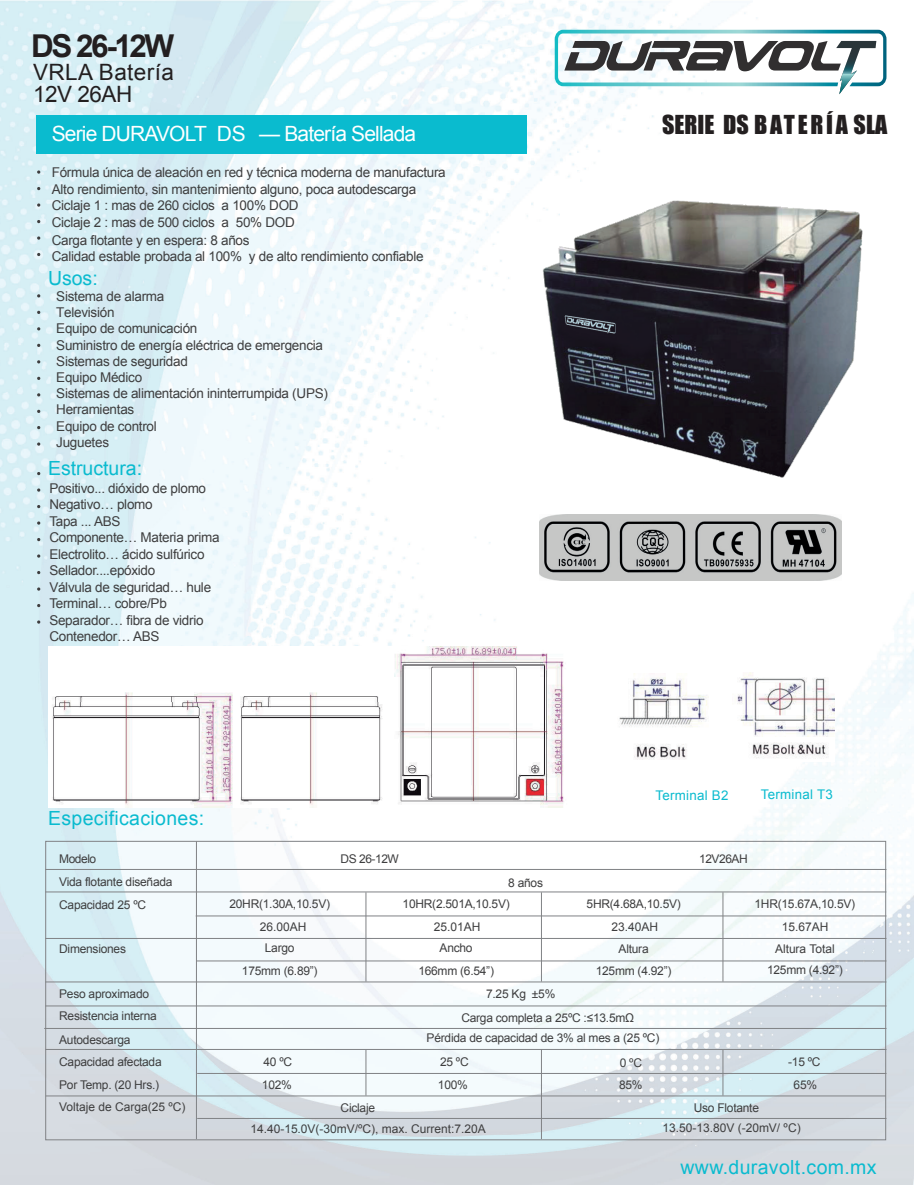
<style>
.page{position:relative;width:918px;height:1188px;background:#fff}
.page>*{position:absolute;margin:0;border:0;box-sizing:border-box;transform-origin:0 0}
.t1{font:700 31.5px "Arial";letter-spacing:-.08em;color:#231f20}
.t2{font:24px "Impact";letter-spacing:.005em;color:#231f20}
.t3{font:22.5px/22.5px "Arial";letter-spacing:.02em;color:#231f20}
.t4{font:21px "Arial";letter-spacing:-.04em;color:#fff}
.t5{font:19.5px "Arial";letter-spacing:.02em;color:#0abbcf}
.t6{font:19.5px "Arial";color:#0abbcf}
.t7{font:13.5px/16.5px "Arial";letter-spacing:-.02em;color:#3e3e3f}
.t8{font:13.35px "Arial";letter-spacing:.02em;color:#0abbcf}
.t9{font:12px/22.8px "Arial";letter-spacing:-.02em;color:#3e3e3f}
.t10{font:12px "Arial";color:#3e3e3f}
.t11{font:12px "Arial";letter-spacing:-.04em;color:#3e3e3f}
</style>
<div class="page">
<img style="left:0;top:0;width:914px;height:1184px">
<div style="left:36px;top:115px;width:491px;height:39px;background:#0abbcf"></div>
<svg style="left:45px;top:841px;width:841px;height:300px"></svg>
<hr style="left:196px;top:841px;width:1px;height:298px;background:#808285">
<hr style="left:541px;top:892px;width:1px;height:90px;background:#808285">
<hr style="left:723px;top:892px;width:1px;height:90px;background:#808285">
<hr style="left:366px;top:892px;width:1px;height:90px;background:#808285">
<hr style="left:723px;top:1050px;width:1px;height:46px;background:#808285">
<hr style="left:366px;top:1050px;width:1px;height:46px;background:#808285">
<hr style="left:541px;top:1049px;width:1px;height:90px;background:#808285">
<hr style="left:45px;top:869px;width:841px;height:1px;background:#808285">
<hr style="left:45px;top:892px;width:841px;height:1px;background:#808285">
<hr style="left:196px;top:916px;width:690px;height:1px;background:#808285">
<hr style="left:45px;top:938px;width:841px;height:1px;background:#808285">
<hr style="left:196px;top:961px;width:690px;height:1px;background:#808285">
<hr style="left:45px;top:982px;width:841px;height:1px;background:#808285">
<hr style="left:45px;top:1006px;width:841px;height:1px;background:#808285">
<hr style="left:45px;top:1049px;width:841px;height:1px;background:#808285">
<hr style="left:44px;top:1028px;width:842px;height:1px;background:#808285">
<hr style="left:197px;top:1073px;width:689px;height:1px;background:#808285">
<hr style="left:197px;top:1118px;width:689px;height:1px;background:#808285">
<hr style="left:46px;top:1096px;width:840px;height:1px;background:#808285">
<svg style="left:37px;top:170px;width:3px;height:4px"></svg>
<svg style="left:37px;top:203px;width:3px;height:4px"></svg>
<svg style="left:37px;top:236px;width:3px;height:4px"></svg>
<svg style="left:37px;top:442px;width:3px;height:4px"></svg>
<svg style="left:37px;top:488px;width:3px;height:4px"></svg>
<svg style="left:37px;top:521px;width:3px;height:4px"></svg>
<svg style="left:37px;top:554px;width:3px;height:4px"></svg>
<svg style="left:37px;top:587px;width:3px;height:4px"></svg>
<svg style="left:37px;top:620px;width:3px;height:4px"></svg>
<svg style="left:555px;top:30px;width:331px;height:64px"></svg>
<img style="left:539px;top:515px;width:302px;height:65px">
<img style="left:538px;top:191px;width:337px;height:290px">
<img style="left:48px;top:646px;width:519px;height:161px">
<img style="left:732px;top:673px;width:103px;height:88px">
<img style="left:612px;top:674px;width:99px;height:89px">
<h1 class="t1" style="left:31px;top:25px;width:144px">DS 26-12W</h1>
<h3 class="t3" style="left:33px;top:61px;width:142px">VRLA Batería<br>12V 26AH</h3>
<h3 class="t4" style="left:52px;top:119px;width:366px">Serie DURAVOLT DS — Batería Sellada</h3>
<p class="t7" style="left:52px;top:164px;width:396px">Fórmula única de aleación en red y técnica moderna de manufactura Alto rendimiento, sin mantenimiento alguno, poca autodescarga Ciclaje 1 : mas de 260 ciclos a 100% DOD<br>Ciclaje 2 : mas de 500 ciclos a 50% DOD<br>Carga flotante y en espera: 8 años<br>Calidad estable probada al 100% y de alto rendimiento confiable</p>
<p class="t7" style="left:56px;top:288px;width:273px">Sistema de alarma<br>Televisión<br>Equipo de comunicación<br>Suministro de energía eléctrica de emergencia<br>Sistemas de seguridad<br>Equipo Médico<br>Sistemas de alimentación ininterrumpida (UPS)<br>Herramientas<br>Equipo de control<br>Juguetes</p>
<h3 class="t5" style="left:48px;top:265px;width:51px">Usos:</h3>
<h3 class="t6" style="left:48px;top:455px;width:96px">Estructura:</h3>
<p class="t7" style="left:49px;top:480px;width:172px">Positivo... dióxido de plomo<br>Negativo… plomo<br>Tapa ... ABS<br>Componente… Materia prima<br>Electrolito… ácido sulfúrico<br>Sellador....epóxido<br>Válvula de seguridad… hule<br>Terminal… cobre/Pb<br>Separador… fibra de vidrio<br>Contenedor… ABS</p>
<h3 class="t5" style="left:48px;top:806px;width:158px">Especificaciones:</h3>
<h2 class="t2" style="left:662px;top:106px;width:227px">SERIE DS BATERÍA SLA</h2>
<p class="t8" style="left:656px;top:786px;width:74px">Terminal B2</p>
<p class="t8" style="left:761px;top:785px;width:74px">Terminal T3</p>
<p class="t9" style="left:59px;top:847px;width:39px">Modelo</p>
<p class="t9" style="left:341px;top:847px;width:60px">DS 26-12W</p>
<p class="t11" style="left:699px;top:851px;width:50px">12V26AH</p>
<p class="t9" style="left:59px;top:871px;width:115px">Vida flotante diseñada</p>
<p class="t9" style="left:508px;top:871px;width:36px">8 años</p>
<p class="t9" style="left:59px;top:893px;width:88px">Capacidad 25 ºC</p>
<p class="t9" style="left:59px;top:938px;width:68px">Dimensiones</p>
<p class="t9" style="left:59px;top:982px;width:99px">Peso aproximado<br>Resistencia interna<br>Autodescarga</p>
<p class="t9" style="left:755px;top:893px;width:102px">1HR(15.67A,10.5V)</p>
<p class="t9" style="left:229px;top:893px;width:102px">20HR(1.30A,10.5V)</p>
<p class="t9" style="left:403px;top:893px;width:109px">10HR(2.501A,10.5V)</p>
<p class="t9" style="left:587px;top:893px;width:96px">5HR(4.68A,10.5V)</p>
<p class="t9" style="left:260px;top:916px;width:48px">26.00AH</p>
<p class="t9" style="left:434px;top:916px;width:48px">25.01AH</p>
<p class="t9" style="left:612px;top:916px;width:48px">23.40AH</p>
<p class="t9" style="left:782px;top:916px;width:48px">15.67AH</p>
<p class="t9" style="left:265px;top:937px;width:31px">Largo</p>
<p class="t9" style="left:440px;top:937px;width:35px">Ancho</p>
<p class="t9" style="left:619px;top:937px;width:32px">Altura</p>
<p class="t10" style="left:775px;top:941px;width:61px">Altura Total</p>
<p class="t9" style="left:767px;top:959px;width:77px">125mm (4.92”)</p>
<p class="t9" style="left:242px;top:960px;width:77px">175mm (6.89”)</p>
<p class="t9" style="left:418px;top:960px;width:77px">166mm (6.54”)</p>
<p class="t9" style="left:596px;top:960px;width:77px">125mm (4.92”)</p>
<p class="t9" style="left:461px;top:983px;width:174px;line-height:23.5px;text-indent:25px">7.25 Kg ±5%<br>Carga completa a 25ºC :≤13.5mΩ</p>
<p class="t9" style="left:427px;top:1027px;width:234px">Pérdida de capacidad de 3% al mes a (25 ºC)</p>
<p class="t9" style="left:59px;top:1051px;width:104px">Capacidad afectada<br>Por Temp. (20 Hrs.)</p>
<p class="t10" style="left:59px;top:1099px;width:128px">Voltaje de Carga(25 ºC)</p>
<p class="t9" style="left:264px;top:1050px;width:30px">40 ºC</p>
<p class="t9" style="left:440px;top:1050px;width:30px">25 ºC</p>
<p class="t9" style="left:620px;top:1052px;width:24px">0 ºC</p>
<p class="t9" style="left:788px;top:1050px;width:34px">-15 ºC</p>
<p class="t9" style="left:262px;top:1073px;width:31px">102%</p>
<p class="t9" style="left:438px;top:1073px;width:31px">100%</p>
<p class="t9" style="left:619px;top:1073px;width:25px">85%</p>
<p class="t9" style="left:794px;top:1073px;width:25px">65%</p>
<p class="t9" style="left:341px;top:1097px;width:36px">Ciclaje</p>
<p class="t9" style="left:694px;top:1097px;width:67px">Uso Flotante</p>
<p class="t10" style="left:250px;top:1120px;width:237px">14.40-15.0V(-30mV/ºC), max. Current:7.20A</p>
<p class="t10" style="left:662px;top:1120px;width:140px">13.50-13.80V (-20mV/ ºC)</p>
<h3 class="t5" style="left:681px;top:1155px;width:198px">www.duravolt.com.mx</h3>
</div>
